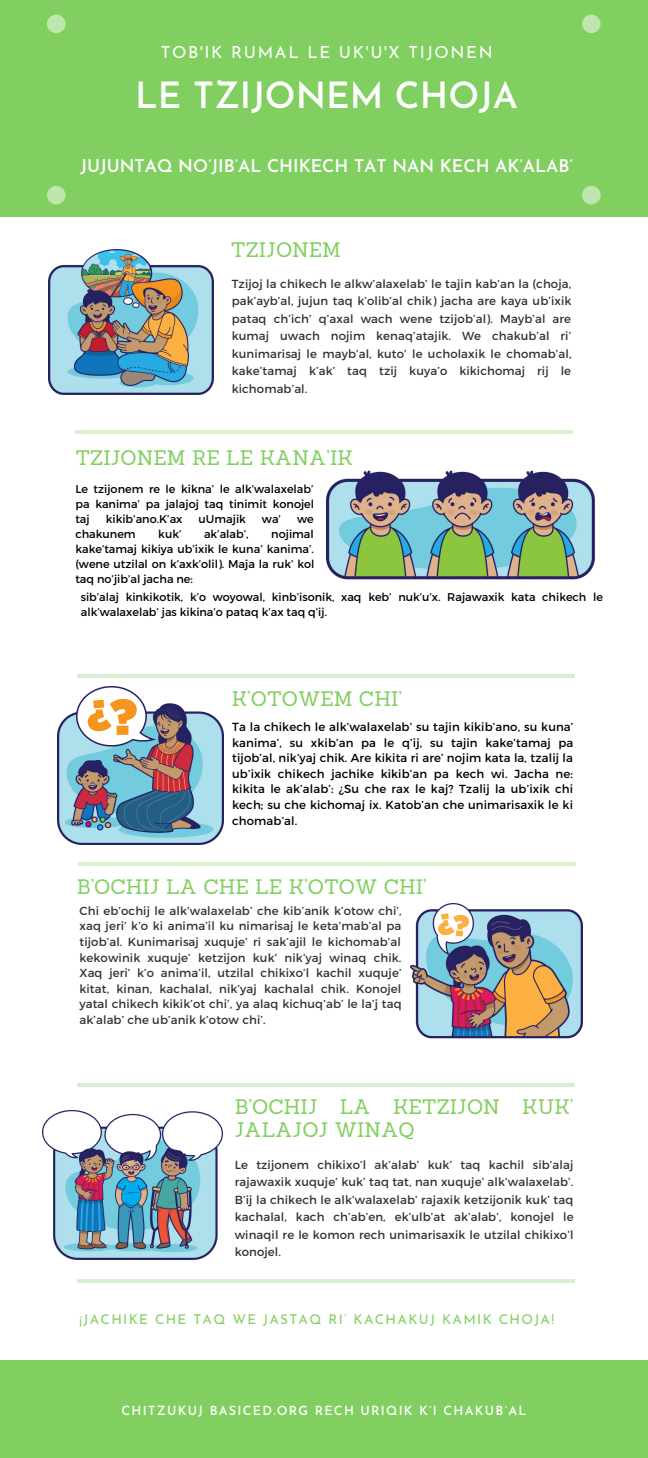
<style>
.page{position:relative;width:648px;height:1458px;background:#fff}
.page>*{position:absolute;margin:0;border:0;box-sizing:border-box;transform-origin:0 0}
.t1{font:600 36px "Josefin Sans";color:#fff}
.t2{font:20.47px/23.4px "Sanchez";color:#81cf60}
.t3{font:600 17.55px "Josefin Sans";color:#fff}
.t4{font:16.65px "Josefin Sans";letter-spacing:.1em;color:#fff}
.t5{font:13.5px "Josefin Sans";letter-spacing:.1em;color:#81cf60}
.t6{font:600 12.6px "Josefin Sans";letter-spacing:.1em;color:#fff}
.t7{font:11.7px/17.6px "Montserrat";letter-spacing:.01em;color:#333;text-align:justify}
.t8{font:11.7px/15.5px "Montserrat";letter-spacing:.01em;color:#000;text-align:justify}
.t9{font:11.25px/15.1px "Montserrat";color:#000;text-align:justify}
</style>
<div class="page">
<div style="left:0;top:0;width:648px;height:217px;background:#81cf60"></div>
<div style="left:47px;top:15px;width:19px;height:18px;background:#bfe6ae;border-radius:50%"></div>
<div style="left:582px;top:15px;width:19px;height:18px;background:#bfe6ae;border-radius:50%"></div>
<div style="left:582px;top:186px;width:19px;height:18px;background:#bfe6ae;border-radius:50%"></div>
<div style="left:47px;top:186px;width:19px;height:18px;background:#bfe6ae;border-radius:50%"></div>
<hr style="left:75px;top:430px;width:498px;height:3px;background:#81cf60">
<hr style="left:77px;top:674px;width:498px;height:4px;background:#d9f0d0">
<hr style="left:78px;top:862px;width:498px;height:4px;background:#d9f0d0">
<hr style="left:77px;top:1083px;width:498px;height:3px;background:#81cf60">
<hr style="left:77px;top:1279px;width:498px;height:4px;background:#d9f0d0">
<div style="left:0;top:1360px;width:648px;height:98px;background:#81cf60"></div>
<img style="left:48px;top:250px;width:166px;height:145px">
<img style="left:327px;top:470px;width:268px;height:110px">
<img style="left:411px;top:903px;width:172px;height:136px">
<img style="left:58px;top:686px;width:165px;height:159px">
<img style="left:42px;top:1111px;width:181px;height:148px">
<p class="t4" style="left:161px;top:46px;width:334px">TOB'IK RUMAL LE UK'U'X TIJONEN</p>
<p class="t1" style="left:135px;top:81px;width:384px">LE TZIJONEM CHOJA</p>
<p class="t3" style="left:80px;top:159px;width:494px">JUJUNTAQ NO’JIB’AL CHIKECH TAT NAN KECH AK’ALAB’</p>
<p class="t2" style="left:231px;top:238px;width:112px">TZIJONEM</p>
<p class="t7" style="left:232px;top:274px;width:341px">Tzijoj la chikech le alkw’alaxelab’ le tajin kab’an la (choja, pak’ayb’al, jujun taq k’olib’al chik) jacha are kaya ub’ixik pataq ch’ich’ q’axal wach wene tzijob’al). Mayb’al are kumaj uwach nojim kenaq’atajik. We chakub’al ri’ kunimarisaj le mayb’al, kuto’ le ucholaxik le chomab’al, kake’tamaj k’ak’ taq tzij kuya’o kikichomaj rij le kichomab’al.</p>
<p class="t2" style="left:75px;top:445px;width:279px">TZIJONEM RE LE KANA’IK</p>
<p class="t9" style="left:75px;top:481px;width:240px">Le tzijonem re le kikna’ le alk’walaxelab’ pa kanima’ pa jalajoj taq tinimit konojel taj</p>
<p class="t9" style="left:106px;top:511px;width:78px">kikib’ano.K’ax</p>
<p class="t9" style="left:199px;top:511px;width:49px">uUmajik</p>
<p class="t9" style="left:262px;top:511px;width:21px">wa’</p>
<p class="t9" style="left:297px;top:511px;width:18px">we</p>
<p class="t9" style="left:75px;top:526px;width:62px">chakunem</p>
<p class="t9" style="left:158px;top:526px;width:25px">kuk’</p>
<p class="t9" style="left:204px;top:526px;width:46px">ak’alab’,</p>
<p class="t9" style="left:75px;top:526px;width:240px;text-indent:196px">nojimal kake’tamaj kikiya ub’ixik le kuna’ kanima’. (wene utzilal on k’axk’olil). Maja la ruk’ kol taq no’jib’al jacha ne:</p>
<p class="t9" style="left:81px;top:589px;width:524px">sib’alaj kinkikotik, k’o woyowal, kinb’isonik, xaq keb’ nuk’u’x. Rajawaxik kata chikech le alk’walaxelab’ jas kikina’o pataq k’ax taq q’ij.</p>
<p class="t2" style="left:232px;top:687px;width:172px">K’OTOWEM CHI’</p>
<p class="t8" style="left:232px;top:718px;width:343px">Ta la chikech le alk’walaxelab’ su tajin kikib’ano, su kuna’ kanima’, su xkib’an pa le q’ij, su tajin kake’tamaj pa tijob’al, nik’yaj chik. Are kikita ri are’ nojim kata la, tzalij la ub’ixik chikech jachike kikib’an pa kech wi. Jacha ne: kikita le ak’alab’: ¿Su che rax le kaj? Tzalij la ub’ixik chi kech; su che kichomaj ix. Katob’an che unimarisaxik le ki chomab’al.</p>
<p class="t2" style="left:77px;top:874px;width:352px">B’OCHIJ LA CHE LE K’OTOW CHI’</p>
<p class="t7" style="left:79px;top:902px;width:324px;line-height:15.5px">Chi eb’ochij le alk’walaxelab’ che kib’anik k’otow chi’, xaq jeri’ k’o ki anima’il ku nimarisaj le keta’mab’al pa tijob’al. Kunimarisaj xuquje’ ri sak’ajil le kichomab’al kekowinik xuquje’ ketzijon kuk’ nik’yaj winaq chik.<br>Xaq jeri’ k’o anima’il, utzilal chikixo’l kachil xuquje’ kitat, kinan, kachalal, nik’yaj kachalal chik. Konojel yatal chikech kikik’ot chi’, ya alaq kichuq’ab’ le la’j taq ak’alab’ che ub’anik k’otow chi’.</p>
<p class="t2" style="left:235px;top:1095px;width:340px">B’OCHIJ LA KETZIJON KUK’<br>JALAJOJ WINAQ</p>
<p class="t7" style="left:235px;top:1155px;width:340px">Le tzijonem chikixo’l ak’alab’ kuk’ taq kachil sib’alaj rajawaxik xuquje’ kuk’ taq tat, nan xuquje’ alk’walaxelab’.<br>B’ij la chikech le alk’walaxelab’ rajaxik ketzijonik kuk’ taq kachalal, kach ch’ab’en, ek’ulb’at ak’alab’, konojel le winaqil re le komon rech unimarisaxik le utzilal chikixo’l konojel.</p>
<p class="t5" style="left:79px;top:1314px;width:476px">¡JACHIKE CHE TAQ WE JASTAQ RI’ KACHAKUJ KAMIK CHOJA!</p>
<p class="t6" style="left:122px;top:1406px;width:406px">CHITZUKUJ BASICED.ORG RECH URIQIK K’I CHAKUB’AL</p>
</div>
